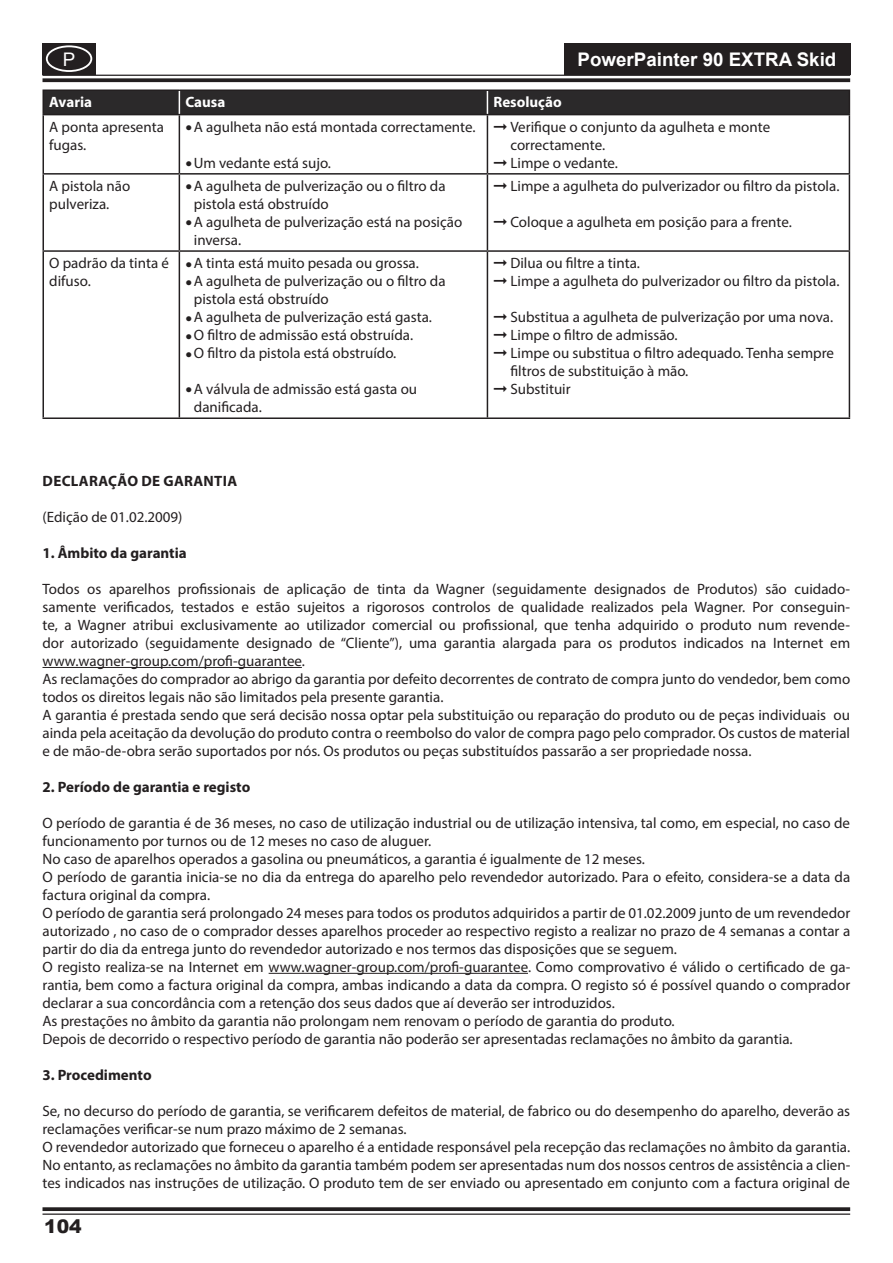
<style>
.page{position:relative;width:893px;height:1263px;background:#fff}
.page>*{position:absolute;margin:0;border:0;box-sizing:border-box;transform-origin:0 0}
.t1{font:700 18.75px "Arial";color:#fff}
.t2{font:900 18.75px "Arial";color:#231f20}
.t3{font:18.75px "Arial";color:#fff}
.t4{font:15px/18px "Myriad Pro";color:#231f20}
.t5{font:700 15px "Myriad Pro";color:#231f20}
.t6{font:700 15px "Myriad Pro";color:#fff}
.t7{font:700 15px "Myriad Pro";letter-spacing:.02em;color:#231f20}
.s1{font-size:24px}
</style>
<div class="page">
<hr style="left:43px;top:75px;width:807px;height:1px;background:#231f20">
<svg style="left:43px;top:78px;width:807px;height:4px;background:#373334"></svg>
<svg style="left:43px;top:1207px;width:807px;height:4px;background:#322f2f"></svg>
<hr style="left:43px;top:1214px;width:807px;height:1px;background:#231f20">
<div style="left:564px;top:43px;width:286px;height:32px;background:#231f20"></div>
<div style="left:43px;top:43px;width:53px;height:32px;background:#231f20"></div>
<div style="left:46px;top:45px;width:46px;height:27px;border:2px solid #fff;border-radius:50%"></div>
<hr style="left:43px;top:667px;width:259px;height:1px;background:#231f20">
<hr style="left:269px;top:973px;width:259px;height:1px;background:#231f20">
<hr style="left:43px;top:115px;width:1px;height:58px;background:#231f20">
<hr style="left:179px;top:115px;width:1px;height:58px;background:#231f20">
<hr style="left:487px;top:115px;width:1px;height:58px;background:#231f20">
<hr style="left:849px;top:115px;width:1px;height:58px;background:#231f20">
<hr style="left:42px;top:173px;width:137px;height:2px;background:#231f20">
<hr style="left:42px;top:175px;width:2px;height:75px;background:#231f20">
<hr style="left:179px;top:173px;width:308px;height:2px;background:#231f20">
<hr style="left:179px;top:175px;width:1px;height:75px;background:#231f20">
<hr style="left:487px;top:173px;width:363px;height:2px;background:#231f20">
<hr style="left:487px;top:175px;width:1px;height:75px;background:#231f20">
<hr style="left:849px;top:175px;width:1px;height:75px;background:#231f20">
<hr style="left:42px;top:250px;width:137px;height:2px;background:#231f20">
<hr style="left:42px;top:252px;width:2px;height:165px;background:#231f20">
<hr style="left:179px;top:250px;width:308px;height:2px;background:#231f20">
<hr style="left:179px;top:252px;width:1px;height:165px;background:#231f20">
<hr style="left:487px;top:250px;width:363px;height:2px;background:#231f20">
<hr style="left:487px;top:252px;width:1px;height:165px;background:#231f20">
<hr style="left:849px;top:252px;width:1px;height:165px;background:#231f20">
<hr style="left:42px;top:417px;width:808px;height:2px;background:#231f20">
<hr style="left:42px;top:90px;width:137px;height:1px;background:#231f20">
<hr style="left:42px;top:91px;width:2px;height:23px;background:#231f20">
<hr style="left:42px;top:114px;width:808px;height:1px;background:#231f20">
<div style="left:44px;top:90px;width:806px;height:24px;background:#2b292a"></div>
<p class="t3" style="left:63px;top:49px;width:14px">P</p>
<p class="t1" style="left:578px;top:49px;width:260px">PowerPainter 90 EXTRA Skid</p>
<p class="t6" style="left:49px;top:97px;width:44px">Avaria</p>
<p class="t6" style="left:185px;top:97px;width:41px">Causa</p>
<p class="t6" style="left:493px;top:97px;width:70px">Resolução</p>
<p class="t4" style="left:49px;top:119px;width:116px">A ponta apresenta fugas.</p>
<p class="t4" style="left:185px;top:119px;width:292px"><span class="s1">•</span> A agulheta não está montada correctamente.</p>
<p class="t4" style="left:185px;top:155px;width:147px"><span class="s1">•</span> Um vedante está sujo.</p>
<p class="t4" style="left:493px;top:119px;width:278px">➞ Verifique o conjunto da agulheta e monte</p>
<p class="t4" style="left:510px;top:137px;width:96px">correctamente.</p>
<p class="t4" style="left:493px;top:155px;width:126px">➞ Limpe o vedante.</p>
<p class="t4" style="left:49px;top:178px;width:83px">A pistola não pulveriza.</p>
<p class="t4" style="left:194px;top:178px;width:253px;text-indent:-9px"><span class="s1">•</span> A agulheta de pulverização ou o filtro da pistola está obstruído</p>
<p class="t4" style="left:194px;top:214px;width:270px;text-indent:-9px"><span class="s1">•</span> A agulheta de pulverização está na posição inversa.</p>
<p class="t4" style="left:49px;top:255px;width:121px">O padrão da tinta é difuso.</p>
<p class="t4" style="left:185px;top:255px;width:235px"><span class="s1">•</span> A tinta está muito pesada ou grossa.</p>
<p class="t4" style="left:194px;top:273px;width:253px;text-indent:-9px"><span class="s1">•</span> A agulheta de pulverização ou o filtro da pistola está obstruído</p>
<p class="t4" style="left:185px;top:309px;width:248px"><span class="s1">•</span> A agulheta de pulverização está gasta.</p>
<p class="t4" style="left:185px;top:327px;width:229px"><span class="s1">•</span> O filtro de admissão está obstruída.</p>
<p class="t4" style="left:185px;top:345px;width:212px"><span class="s1">•</span> O filtro da pistola está obstruído.</p>
<p class="t4" style="left:194px;top:381px;width:225px;text-indent:-9px"><span class="s1">•</span> A válvula de admissão está gasta ou danificada.</p>
<p class="t4" style="left:493px;top:178px;width:347px">➞ Limpe a agulheta do pulverizador ou filtro da pistola.</p>
<p class="t4" style="left:493px;top:214px;width:300px">➞ Coloque a agulheta em posição para a frente.</p>
<p class="t4" style="left:493px;top:255px;width:347px">➞ Dilua ou filtre a tinta.<br>➞ Limpe a agulheta do pulverizador ou filtro da pistola.</p>
<p class="t4" style="left:493px;top:309px;width:341px">➞ Substitua a agulheta de pulverização por uma nova.</p>
<p class="t4" style="left:493px;top:327px;width:186px">➞ Limpe o filtro de admissão.</p>
<p class="t4" style="left:493px;top:345px;width:342px">➞ Limpe ou substitua o filtro adequado. Tenha sempre</p>
<p class="t4" style="left:510px;top:363px;width:179px">filtros de substituição à mão.</p>
<p class="t4" style="left:493px;top:381px;width:79px">➞ Substituir</p>
<p class="t7" style="left:43px;top:475px;width:196px">DECLARAÇÃO DE GARANTIA</p>
<p class="t4" style="left:42px;top:509px;width:142px">(Edição de 01.02.2009)</p>
<p class="t5" style="left:42px;top:547px;width:146px">1. Âmbito da garantia</p>
<p class="t4" style="left:42px;top:581px;width:809px">Todos os aparelhos profissionais de aplicação de tinta da Wagner (seguidamente designados de Produtos) são cuidado&shy;samente verificados, testados e estão sujeitos a rigorosos controlos de qualidade realizados pela Wagner. Por conseguin&shy;te, a Wagner atribui exclusivamente ao utilizador comercial ou profissional, que tenha adquirido o produto num revende&shy;dor autorizado (seguidamente designado de “Cliente”), uma garantia alargada para os produtos indicados na Internet em www.wagner-group.com/profi-guarantee.<br>As reclamações do comprador ao abrigo da garantia por defeito decorrentes de contrato de compra junto do vendedor, bem como todos os direitos legais não são limitados pela presente garantia.<br>A garantia é prestada sendo que será decisão nossa optar pela substituição ou reparação do produto ou de peças individuais ou ainda pela aceitação da devolução do produto contra o reembolso do valor de compra pago pelo comprador. Os custos de material e de mão-de-obra serão suportados por nós. Os produtos ou peças substituídos passarão a ser propriedade nossa.</p>
<p class="t5" style="left:42px;top:781px;width:209px">2. Período de garantia e registo</p>
<p class="t4" style="left:42px;top:815px;width:809px">O período de garantia é de 36 meses, no caso de utilização industrial ou de utilização intensiva, tal como, em especial, no caso de funcionamento por turnos ou de 12 meses no caso de aluguer.<br>No caso de aparelhos operados a gasolina ou pneumáticos, a garantia é igualmente de 12 meses.<br>O período de garantia inicia-se no dia da entrega do aparelho pelo revendedor autorizado. Para o efeito, considera-se a data da factura original da compra.<br>O período de garantia será prolongado 24 meses para todos os produtos adquiridos a partir de 01.02.2009 junto de um revendedor autorizado , no caso de o comprador desses aparelhos proceder ao respectivo registo a realizar no prazo de 4 semanas a contar a partir do dia da entrega junto do revendedor autorizado e nos termos das disposições que se seguem.<br>O registo realiza-se na Internet em www.wagner-group.com/profi-guarantee. Como comprovativo é válido o certificado de ga&shy;rantia, bem como a factura original da compra, ambas indicando a data da compra. O registo só é possível quando o comprador declarar a sua concordância com a retenção dos seus dados que aí deverão ser introduzidos.<br>As prestações no âmbito da garantia não prolongam nem renovam o período de garantia do produto.<br>Depois de decorrido o respectivo período de garantia não poderão ser apresentadas reclamações no âmbito da garantia.</p>
<p class="t5" style="left:42px;top:1069px;width:111px">3. Procedimento</p>
<p class="t4" style="left:42px;top:1103px;width:809px">Se, no decurso do período de garantia, se verificarem defeitos de material, de fabrico ou do desempenho do aparelho, deverão as reclamações verificar-se num prazo máximo de 2 semanas.<br>O revendedor autorizado que forneceu o aparelho é a entidade responsável pela recepção das reclamações no âmbito da garantia.<br>No entanto, as reclamações no âmbito da garantia também podem ser apresentadas num dos nossos centros de assistência a clien&shy;tes indicados nas instruções de utilização. O produto tem de ser enviado ou apresentado em conjunto com a factura original de</p>
<p class="t2" style="left:44px;top:1212px;width:39px">104</p>
</div>
